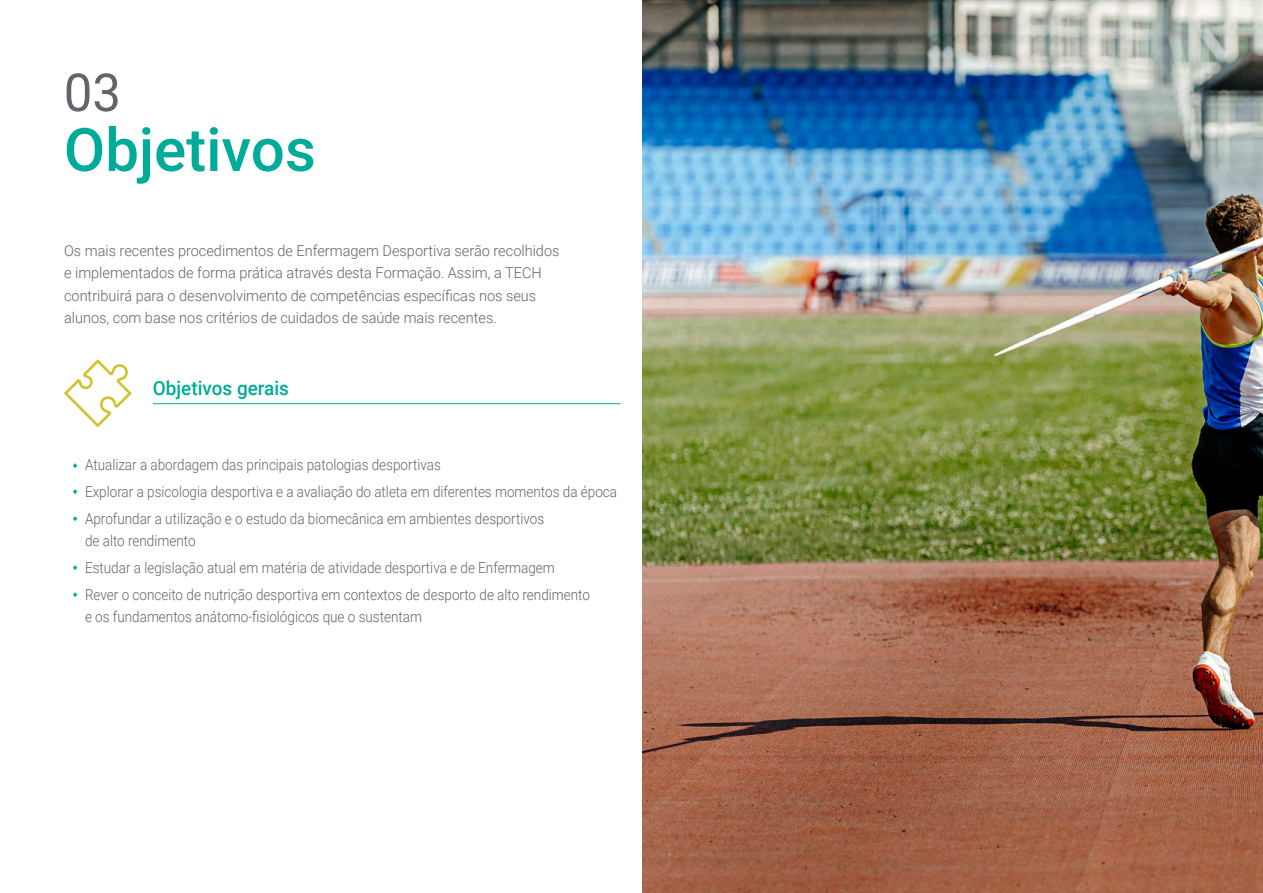
<style>
.page{position:relative;width:1263px;height:893px;background:#fff}
.page>*{position:absolute;margin:0;border:0;box-sizing:border-box;transform-origin:0 0}
.t1{font:500 60px "Roboto";color:#00ab97}
.t2{font:52.5px "Roboto";color:#61646a}
.t3{font:500 19.5px "Roboto";color:#00ab97}
.t4{font:300 15px/26.7px "Roboto";color:#61646a;scale:.9 1}
.t5{font:300 15px/22.5px "Roboto";color:#61646a}
</style>
<div class="page">
<img style="left:642px;top:0;width:621px;height:893px">
<hr style="left:153px;top:403px;width:468px;height:1px;background:#00ab97">
<svg style="left:64px;top:359px;width:68px;height:68px"></svg>
<h2 class="t2" style="left:64px;top:56px;width:59px">03</h2>
<h1 class="t1" style="left:64px;top:108px;width:254px">Objetivos</h1>
<p class="t5" style="left:64px;top:239px;width:497px">Os mais recentes procedimentos de Enfermagem Desportiva serão recolhidos e implementados de forma prática através desta Formação. Assim, a TECH contribuirá para o desenvolvimento de competências específicas nos seus alunos, com base nos critérios de cuidados de saúde mais recentes.</p>
<h3 class="t3" style="left:153px;top:375px;width:138px">Objetivos gerais</h3>
<p class="t4" style="left:85px;top:451px;width:593px">Atualizar a abordagem das principais patologias desportivas<br>Explorar a psicologia desportiva e a avaliação do atleta em diferentes momentos da época<br>Aprofundar a utilização e o estudo da biomecânica em ambientes desportivos</p>
<p class="t4" style="left:85px;top:527px;width:563px">de alto rendimento<br>Estudar a legislação atual em matéria de atividade desportiva e de Enfermagem<br>Rever o conceito de nutrição desportiva em contextos de desporto de alto rendimento</p>
<p class="t4" style="left:85px;top:603px;width:376px">e os fundamentos anátomo-fisiológicos que o sustentam</p>
</div>
